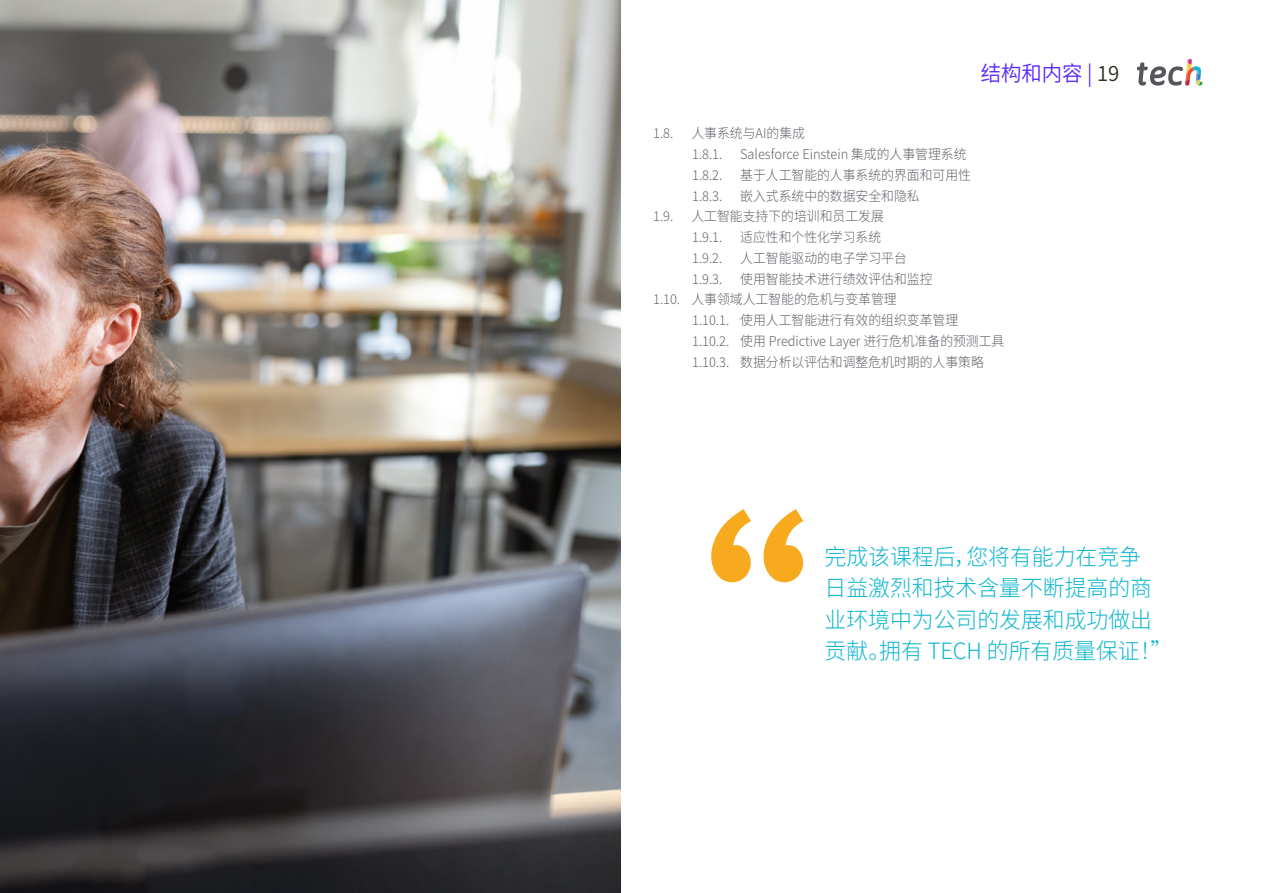
<style>
.page{position:relative;width:1263px;height:893px;background:#fff}
.page>*{position:absolute;margin:0;border:0;box-sizing:border-box;transform-origin:0 0}
.t1{font:300 22.5px/31.5px "Source Han Sans CN";color:#0fb6cf}
.t2{font:21px "Source Han Sans CN";color:#5927ff}
.t3{font:300 13.5px/20.7px "Source Han Sans CN";color:#61646a;scale:.95 1}
.s1{color:#312e20}
</style>
<div class="page">
<img style="left:0;top:0;width:621px;height:893px">
<svg style="left:711px;top:509px;width:92px;height:73px"></svg>
<svg style="left:1137px;top:59px;width:65px;height:27px"></svg>
<h2 class="t2" style="left:981px;top:61px;width:140px">结构和内容 | <span class="s1">19</span></h2>
<p class="t3" style="left:653px;top:123px;width:23px">1.8.</p>
<p class="t3" style="left:691px;top:123px;width:121px">人事系统与AI的集成<br>1.8.1.</p>
<p class="t3" style="left:740px;top:144px;width:240px">Salesforce Einstein 集成的人事管理系统</p>
<p class="t3" style="left:692px;top:165px;width:33px">1.8.2.</p>
<p class="t3" style="left:740px;top:165px;width:245px">基于人工智能的人事系统的界面和可用性</p>
<p class="t3" style="left:692px;top:186px;width:33px">1.8.3.</p>
<p class="t3" style="left:740px;top:186px;width:190px">嵌入式系统中的数据安全和隐私</p>
<p class="t3" style="left:653px;top:206px;width:23px">1.9.</p>
<p class="t3" style="left:691px;top:206px;width:204px">人工智能支持下的培训和员工发展<br>1.9.1.</p>
<p class="t3" style="left:740px;top:227px;width:150px">适应性和个性化学习系统</p>
<p class="t3" style="left:692px;top:248px;width:33px">1.9.2.</p>
<p class="t3" style="left:740px;top:248px;width:177px">人工智能驱动的电子学习平台</p>
<p class="t3" style="left:692px;top:269px;width:33px">1.9.3.</p>
<p class="t3" style="left:653px;top:269px;width:296px;text-indent:87px">使用智能技术进行绩效评估和监控<br>1.10. 人事领域人工智能的危机与变革管理</p>
<p class="t3" style="left:692px;top:310px;width:330px">1.10.1. 使用人工智能进行有效的组织变革管理<br>1.10.2. 使用 Predictive Layer 进行危机准备的预测工具<br>1.10.3. 数据分析以评估和调整危机时期的人事策略</p>
<h1 class="t1" style="left:825px;top:541px;width:349px">完成该课程后，您将有能力在竞争<br>日益激烈和技术含量不断提高的商业环境中为公司的发展和成功做出贡献。拥有 TECH 的所有质量保证！”</h1>
</div>
